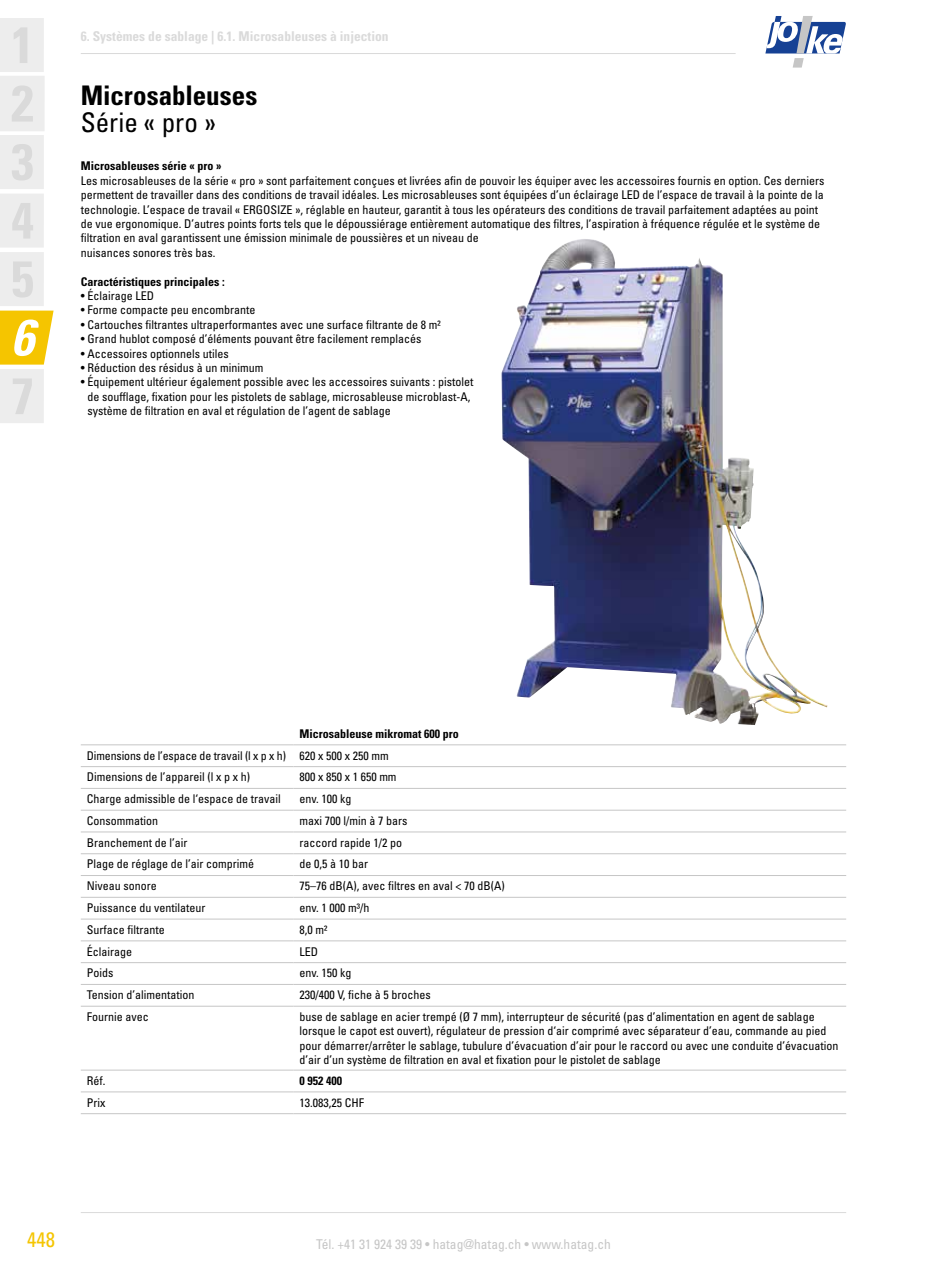
<style>
.page{position:relative;width:927px;height:1276px;background:#fff}
.page>*{position:absolute;margin:0;border:0;box-sizing:border-box;transform-origin:0 0}
.t1{font:italic 700 condensed 51px "Univers LT Pro";color:#fff}
.t2{font:700 condensed 27px "Univers LT Pro";letter-spacing:-.005em;color:#000}
.t3{font:condensed 27px "Univers LT Pro";color:#000}
.t4{font:condensed 21px "Univers LT Pro";color:#f5c500}
.t5{font:700 condensed 13.5px "Univers LT Pro";color:#dadada}
.t6{font:condensed 13.5px "Univers LT Pro";color:#c6c6c6}
.t7{font:condensed 12px/14.4px "Univers LT Pro";color:#000}
.t8{font:700 condensed 12px "Univers LT Pro";color:#000}
</style>
<div class="page">
<hr style="left:81px;top:1212px;width:765px;height:1px;background:#dadada">
<hr style="left:81px;top:53px;width:655px;height:1px;background:#dadada">
<svg style="left:765px;top:16px;width:81px;height:52px"></svg>
<svg style="left:0;top:18px;width:54px;height:405px"></svg>
<img style="left:501px;top:245px;width:326px;height:480px">
<hr style="left:293px;top:1113px;width:553px;height:1px;background:#c6c6c6">
<hr style="left:81px;top:1113px;width:212px;height:1px;background:#c6c6c6">
<hr style="left:293px;top:1091px;width:553px;height:1px;background:#c6c6c6">
<hr style="left:81px;top:1091px;width:212px;height:1px;background:#c6c6c6">
<hr style="left:293px;top:1069px;width:553px;height:1px;background:#c6c6c6">
<hr style="left:81px;top:1069px;width:212px;height:1px;background:#c6c6c6">
<hr style="left:293px;top:1006px;width:553px;height:1px;background:#c6c6c6">
<hr style="left:81px;top:1006px;width:212px;height:1px;background:#c6c6c6">
<hr style="left:293px;top:984px;width:553px;height:1px;background:#c6c6c6">
<hr style="left:81px;top:984px;width:212px;height:1px;background:#c6c6c6">
<hr style="left:293px;top:962px;width:553px;height:1px;background:#c6c6c6">
<hr style="left:81px;top:962px;width:212px;height:1px;background:#c6c6c6">
<hr style="left:293px;top:940px;width:553px;height:1px;background:#c6c6c6">
<hr style="left:81px;top:940px;width:212px;height:1px;background:#c6c6c6">
<hr style="left:293px;top:918px;width:553px;height:1px;background:#c6c6c6">
<hr style="left:81px;top:918px;width:212px;height:1px;background:#c6c6c6">
<hr style="left:293px;top:897px;width:553px;height:1px;background:#c6c6c6">
<hr style="left:81px;top:897px;width:212px;height:1px;background:#c6c6c6">
<hr style="left:293px;top:875px;width:553px;height:1px;background:#c6c6c6">
<hr style="left:81px;top:875px;width:212px;height:1px;background:#c6c6c6">
<hr style="left:293px;top:853px;width:553px;height:1px;background:#c6c6c6">
<hr style="left:81px;top:853px;width:212px;height:1px;background:#c6c6c6">
<hr style="left:293px;top:831px;width:553px;height:1px;background:#c6c6c6">
<hr style="left:81px;top:831px;width:212px;height:1px;background:#c6c6c6">
<hr style="left:293px;top:810px;width:553px;height:1px;background:#c6c6c6">
<hr style="left:81px;top:810px;width:212px;height:1px;background:#c6c6c6">
<hr style="left:293px;top:788px;width:553px;height:1px;background:#c6c6c6">
<hr style="left:81px;top:788px;width:212px;height:1px;background:#c6c6c6">
<hr style="left:293px;top:766px;width:553px;height:1px;background:#c6c6c6">
<hr style="left:81px;top:766px;width:212px;height:1px;background:#c6c6c6">
<hr style="left:293px;top:744px;width:553px;height:1px;background:#c6c6c6">
<hr style="left:81px;top:744px;width:212px;height:1px;background:#c6c6c6">
<h1 class="t1" style="left:11px;top:306px;width:24px">6</h1>
<p class="t5" style="left:81px;top:27px;width:309px">6. Systèmes de sablage | 6.1. Microsableuses à injection</p>
<h2 class="t2" style="left:81px;top:78px;width:178px">Microsableuses</h2>
<h2 class="t3" style="left:81px;top:106px;width:137px">Série « pro »</h2>
<p class="t8" style="left:81px;top:159px;width:142px">Microsableuses série « pro »</p>
<p class="t7" style="left:81px;top:173px;width:745px">Les microsableuses de la série « pro » sont parfaitement conçues et livrées afin de pouvoir les équiper avec les accessoires fournis en option. Ces derniers permettent de travailler dans des conditions de travail idéales. Les microsableuses sont équipées d’un éclairage LED de l’espace de travail à la pointe de la technologie. L’espace de travail « ERGOSIZE », réglable en hauteur, garantit à tous les opérateurs des conditions de travail parfaitement adaptées au point de vue ergonomique. D’autres points forts tels que le dépoussiérage entièrement automatique des filtres, l’aspiration à fréquence régulée et le système de filtration en aval garantissent une émission minimale de poussières et un niveau de<br>nuisances sonores très bas.</p>
<p class="t8" style="left:81px;top:274px;width:145px">Caractéristiques principales :</p>
<p class="t7" style="left:81px;top:288px;width:75px">• Éclairage LED</p>
<p class="t7" style="left:81px;top:303px;width:176px">• Forme compacte peu encombrante</p>
<p class="t7" style="left:81px;top:317px;width:361px">• Cartouches filtrantes ultraperformantes avec une surface filtrante de 8 m²</p>
<p class="t7" style="left:81px;top:331px;width:342px">• Grand hublot composé d’éléments pouvant être facilement remplacés</p>
<p class="t7" style="left:81px;top:346px;width:149px">• Accessoires optionnels utiles</p>
<p class="t7" style="left:81px;top:360px;width:184px">• Réduction des résidus à un minimum</p>
<p class="t7" style="left:87px;top:375px;width:387px;text-indent:-7px">• Équipement ultérieur également possible avec les accessoires suivants : pistolet de soufflage, fixation pour les pistolets de sablage, microsableuse microblast-A, système de filtration en aval et régulation de l’agent de sablage</p>
<p class="t8" style="left:299px;top:726px;width:161px">Microsableuse mikromat 600 pro</p>
<p class="t7" style="left:87px;top:744px;width:303px;line-height:21.8px">Dimensions de l’espace de travail (l x p x h) 620 x 500 x 250 mm<br>Dimensions de l’appareil (l x p x h)</p>
<p class="t7" style="left:299px;top:769px;width:99px">800 x 850 x 1 650 mm</p>
<p class="t7" style="left:87px;top:791px;width:195px">Charge admissible de l‘espace de travail</p>
<p class="t7" style="left:299px;top:791px;width:54px">env. 100 kg</p>
<p class="t7" style="left:87px;top:813px;width:73px">Consommation</p>
<p class="t7" style="left:299px;top:813px;width:109px">maxi 700 l/min à 7 bars</p>
<p class="t7" style="left:87px;top:835px;width:102px">Branchement de l’air</p>
<p class="t7" style="left:299px;top:835px;width:104px">raccord rapide 1/2 po</p>
<p class="t7" style="left:87px;top:857px;width:169px">Plage de réglage de l’air comprimé</p>
<p class="t7" style="left:299px;top:857px;width:70px">de 0,5 à 10 bar</p>
<p class="t7" style="left:87px;top:878px;width:71px">Niveau sonore</p>
<p class="t7" style="left:299px;top:878px;width:207px">75–76 dB(A), avec filtres en aval &lt; 70 dB(A)</p>
<p class="t7" style="left:87px;top:900px;width:120px">Puissance du ventilateur</p>
<p class="t7" style="left:299px;top:900px;width:72px">env. 1 000 m³/h</p>
<p class="t7" style="left:87px;top:922px;width:79px">Surface filtrante</p>
<p class="t7" style="left:299px;top:922px;width:29px">8,0 m²</p>
<p class="t7" style="left:87px;top:944px;width:47px">Éclairage</p>
<p class="t7" style="left:299px;top:944px;width:20px">LED</p>
<p class="t7" style="left:87px;top:965px;width:28px">Poids</p>
<p class="t7" style="left:299px;top:965px;width:54px">env. 150 kg</p>
<p class="t7" style="left:87px;top:987px;width:109px">Tension d’alimentation</p>
<p class="t7" style="left:299px;top:987px;width:133px">230/400 V, fiche à 5 broches</p>
<p class="t7" style="left:87px;top:1009px;width:63px">Fournie avec</p>
<p class="t7" style="left:299px;top:1009px;width:541px">buse de sablage en acier trempé (Ø 7 mm), interrupteur de sécurité (pas d’alimentation en agent de sablage lorsque le capot est ouvert), régulateur de pression d‘air comprimé avec séparateur d’eau, commande au pied pour démarrer/arrêter le sablage, tubulure d’évacuation d’air pour le raccord ou avec une conduite d’évacuation d’air d’un système de filtration en aval et fixation pour le pistolet de sablage</p>
<p class="t7" style="left:87px;top:1073px;width:20px">Réf.</p>
<p class="t8" style="left:299px;top:1073px;width:44px">0 952 400</p>
<p class="t7" style="left:87px;top:1095px;width:20px">Prix</p>
<p class="t7" style="left:299px;top:1095px;width:66px">13.083,25 CHF</p>
<h3 class="t4" style="left:27px;top:1226px;width:29px">448</h3>
<p class="t6" style="left:316px;top:1235px;width:296px">Tél. +41 31 924 39 39 • hatag@hatag.ch • www.hatag.ch</p>
</div>
